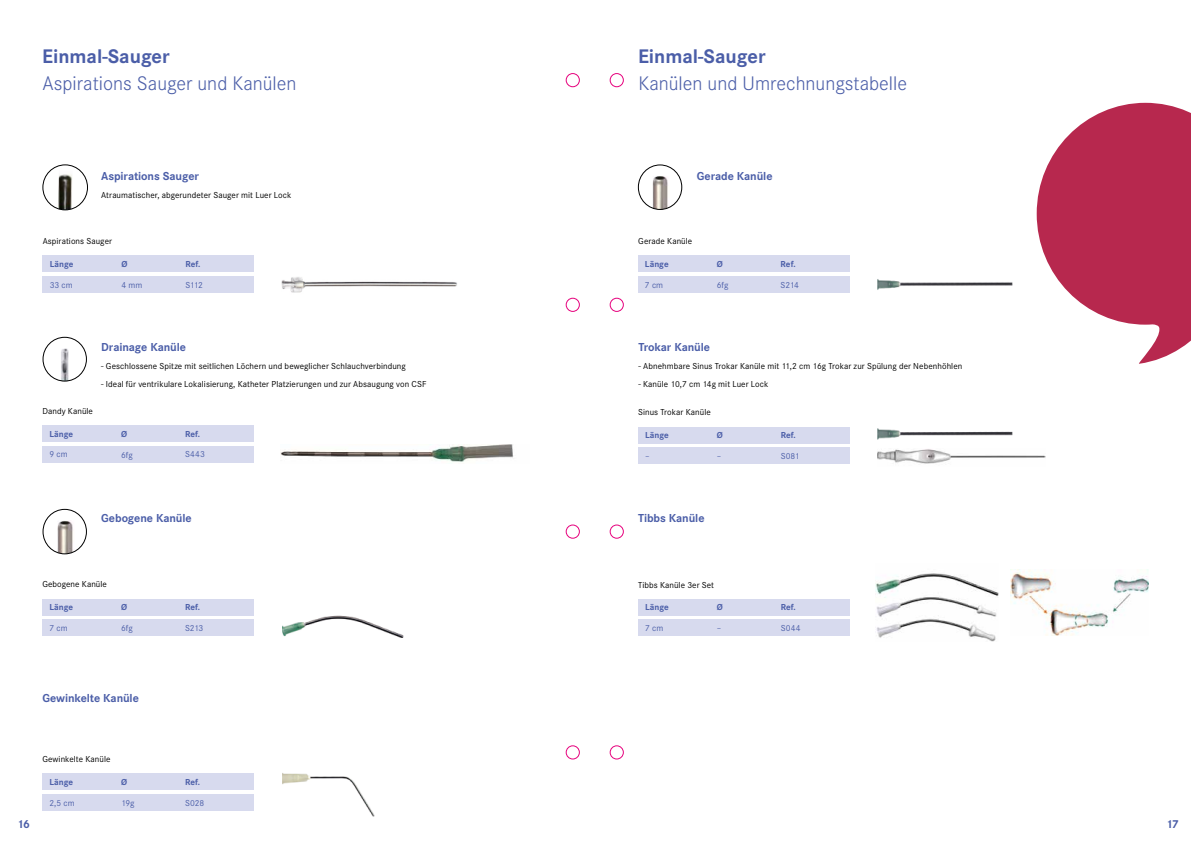
<style>
.page{position:relative;width:1191px;height:842px;background:#fff}
.page>*{position:absolute;margin:0;border:0;box-sizing:border-box;transform-origin:0 0}
.t1{font:300 20.4px "Corporate S";color:#4b5ea8}
.t2{font:700 20.4px "Corporate S";color:#4b5ea8}
.t3{font:700 12px "Corporate S";letter-spacing:-.01em;color:#4b5ea8}
.t4{font:9px "Corporate S";letter-spacing:.01em;color:#000}
.t5{font:700 9px "Corporate S";letter-spacing:.005em;color:#4b5ea8}
.t6{font:9px "Corporate S";letter-spacing:.005em;color:#4b5ea8}
</style>
<div class="page">
<img style="left:281px;top:277px;width:176px;height:16px">
<img style="left:876px;top:573px;width:122px;height:68px">
<img style="left:282px;top:615px;width:121px;height:22px">
<img style="left:282px;top:773px;width:93px;height:43px">
<img style="left:1011px;top:569px;width:137px;height:66px">
<img style="left:877px;top:449px;width:168px;height:15px">
<img style="left:877px;top:428px;width:136px;height:12px">
<img style="left:877px;top:279px;width:136px;height:11px">
<div style="left:638px;top:427px;width:211px;height:16px;background:#d7daee"></div>
<div style="left:43px;top:255px;width:211px;height:17px;background:#d7daee"></div>
<div style="left:638px;top:255px;width:211px;height:17px;background:#d7daee"></div>
<div style="left:638px;top:599px;width:211px;height:16px;background:#d7daee"></div>
<div style="left:638px;top:448px;width:211px;height:16px;background:#d7daee"></div>
<div style="left:43px;top:276px;width:211px;height:16px;background:#d7daee"></div>
<div style="left:638px;top:276px;width:211px;height:16px;background:#d7daee"></div>
<div style="left:638px;top:620px;width:211px;height:16px;background:#d7daee"></div>
<img style="left:281px;top:445px;width:232px;height:17px">
<div style="left:42px;top:425px;width:212px;height:16px;background:#d7daee"></div>
<div style="left:42px;top:599px;width:212px;height:16px;background:#d7daee"></div>
<div style="left:42px;top:773px;width:212px;height:17px;background:#d7daee"></div>
<div style="left:42px;top:446px;width:212px;height:16px;background:#d7daee"></div>
<div style="left:42px;top:619px;width:212px;height:17px;background:#d7daee"></div>
<div style="left:42px;top:794px;width:212px;height:17px;background:#d7daee"></div>
<img style="left:58px;top:174px;width:15px;height:36px">
<div style="left:42px;top:164px;width:46px;height:46px;border:1px solid #000;border-radius:50%"></div>
<img style="left:61px;top:348px;width:8px;height:32px">
<div style="left:43px;top:337px;width:44px;height:45px;border:1px solid #000;border-radius:50%"></div>
<img style="left:652px;top:176px;width:18px;height:33px">
<div style="left:638px;top:164px;width:44px;height:46px;border:1px solid #000;border-radius:50%"></div>
<img style="left:57px;top:521px;width:17px;height:33px">
<div style="left:43px;top:509px;width:44px;height:45px;border:1px solid #000;border-radius:50%"></div>
<svg style="left:1036px;top:103px;width:155px;height:261px;fill:#b7284e"></svg>
<div style="left:565px;top:73px;width:15px;height:14px;border:1px solid #e6007d;border-radius:50%"></div>
<div style="left:565px;top:298px;width:15px;height:14px;border:1px solid #e6007d;border-radius:50%"></div>
<div style="left:565px;top:524px;width:15px;height:15px;border:1px solid #e6007d;border-radius:50%"></div>
<div style="left:565px;top:745px;width:15px;height:14px;border:1px solid #e6007d;border-radius:50%"></div>
<div style="left:609px;top:73px;width:15px;height:14px;border:1px solid #e6007d;border-radius:50%"></div>
<div style="left:609px;top:298px;width:15px;height:14px;border:1px solid #e6007d;border-radius:50%"></div>
<div style="left:609px;top:524px;width:15px;height:15px;border:1px solid #e6007d;border-radius:50%"></div>
<div style="left:609px;top:745px;width:15px;height:14px;border:1px solid #e6007d;border-radius:50%"></div>
<h1 class="t2" style="left:42px;top:45px;width:129px">Einmal-Sauger</h1>
<h1 class="t2" style="left:638px;top:45px;width:129px">Einmal-Sauger</h1>
<h1 class="t1" style="left:43px;top:72px;width:255px">Aspirations Sauger und Kanülen</h1>
<h1 class="t1" style="left:638px;top:72px;width:270px">Kanülen und Umrechnungstabelle</h1>
<h2 class="t3" style="left:101px;top:169px;width:99px">Aspirations Sauger</h2>
<p class="t4" style="left:101px;top:190px;width:192px">Atraumatischer, abgerundeter Sauger mit Luer Lock</p>
<h2 class="t3" style="left:697px;top:169px;width:77px">Gerade Kanüle</h2>
<p class="t4" style="left:43px;top:236px;width:71px">Aspirations Sauger</p>
<p class="t4" style="left:638px;top:236px;width:56px">Gerade Kanüle</p>
<p class="t5" style="left:185px;top:259px;width:17px">Ref.</p>
<p class="t5" style="left:780px;top:259px;width:17px">Ref.</p>
<p class="t5" style="left:50px;top:259px;width:25px">Länge</p>
<p class="t5" style="left:645px;top:259px;width:25px">Länge</p>
<p class="t5" style="left:121px;top:259px;width:8px">Ø</p>
<p class="t5" style="left:716px;top:259px;width:8px">Ø</p>
<p class="t6" style="left:185px;top:280px;width:19px">S112</p>
<p class="t6" style="left:780px;top:280px;width:20px">S214</p>
<p class="t6" style="left:121px;top:280px;width:22px">4 mm</p>
<p class="t6" style="left:716px;top:280px;width:13px">6fg</p>
<p class="t6" style="left:50px;top:280px;width:25px">33 cm</p>
<p class="t6" style="left:645px;top:280px;width:20px">7 cm</p>
<p class="t4" style="left:42px;top:405px;width:52px">Dandy Kanüle</p>
<p class="t5" style="left:49px;top:428px;width:25px">Länge</p>
<p class="t6" style="left:49px;top:449px;width:20px">9 cm</p>
<h2 class="t3" style="left:101px;top:340px;width:86px">Drainage Kanüle</h2>
<p class="t4" style="left:101px;top:361px;width:306px">- Geschlossene Spitze mit seitlichen Löchern und beweglicher Schlauchverbindung</p>
<p class="t4" style="left:101px;top:379px;width:327px">- Ideal für ventrikulare Lokalisierung, Katheter Platzierungen und zur Absaugung von CSF</p>
<p class="t5" style="left:121px;top:428px;width:8px">Ø</p>
<p class="t6" style="left:121px;top:449px;width:13px">6fg</p>
<p class="t5" style="left:185px;top:428px;width:17px">Ref.</p>
<p class="t6" style="left:185px;top:449px;width:21px">S443</p>
<h2 class="t3" style="left:101px;top:511px;width:92px">Gebogene Kanüle</h2>
<p class="t4" style="left:42px;top:579px;width:66px">Gebogene Kanüle</p>
<p class="t5" style="left:49px;top:602px;width:25px">Länge</p>
<p class="t5" style="left:121px;top:602px;width:8px">Ø</p>
<p class="t5" style="left:185px;top:602px;width:17px">Ref.</p>
<p class="t6" style="left:49px;top:623px;width:20px">7 cm</p>
<p class="t6" style="left:121px;top:623px;width:13px">6fg</p>
<p class="t6" style="left:185px;top:623px;width:20px">S213</p>
<h2 class="t3" style="left:42px;top:691px;width:98px">Gewinkelte Kanüle</h2>
<p class="t4" style="left:42px;top:754px;width:70px">Gewinkelte Kanüle</p>
<p class="t5" style="left:49px;top:777px;width:25px">Länge</p>
<p class="t5" style="left:121px;top:777px;width:8px">Ø</p>
<p class="t5" style="left:185px;top:777px;width:17px">Ref.</p>
<p class="t6" style="left:49px;top:798px;width:27px">2,5 cm</p>
<p class="t6" style="left:121px;top:798px;width:15px">19g</p>
<p class="t6" style="left:185px;top:798px;width:21px">S028</p>
<h2 class="t3" style="left:638px;top:340px;width:73px">Trokar Kanüle</h2>
<p class="t4" style="left:638px;top:361px;width:325px">- Abnehmbare Sinus Trokar Kanüle mit 11,2 cm 16g Trokar zur Spülung der Nebenhöhlen</p>
<p class="t4" style="left:638px;top:379px;width:132px">- Kanüle 10,7 cm 14g mit Luer Lock</p>
<p class="t4" style="left:638px;top:407px;width:74px">Sinus Trokar Kanüle</p>
<p class="t5" style="left:645px;top:430px;width:25px">Länge</p>
<p class="t5" style="left:717px;top:430px;width:8px">Ø</p>
<p class="t5" style="left:780px;top:430px;width:17px">Ref.</p>
<p class="t6" style="left:645px;top:451px;width:6px">–</p>
<p class="t6" style="left:717px;top:451px;width:6px">–</p>
<p class="t6" style="left:780px;top:451px;width:20px">S081</p>
<h2 class="t3" style="left:638px;top:511px;width:68px">Tibbs Kanüle</h2>
<p class="t4" style="left:638px;top:580px;width:78px">Tibbs Kanüle 3er Set</p>
<p class="t5" style="left:645px;top:602px;width:25px">Länge</p>
<p class="t5" style="left:717px;top:602px;width:8px">Ø</p>
<p class="t5" style="left:780px;top:602px;width:17px">Ref.</p>
<p class="t6" style="left:645px;top:623px;width:20px">7 cm</p>
<p class="t6" style="left:717px;top:623px;width:6px">–</p>
<p class="t6" style="left:780px;top:623px;width:21px">S044</p>
<h2 class="t3" style="left:17px;top:817px;width:14px">16</h2>
<h2 class="t3" style="left:1166px;top:817px;width:14px">17</h2>
</div>
